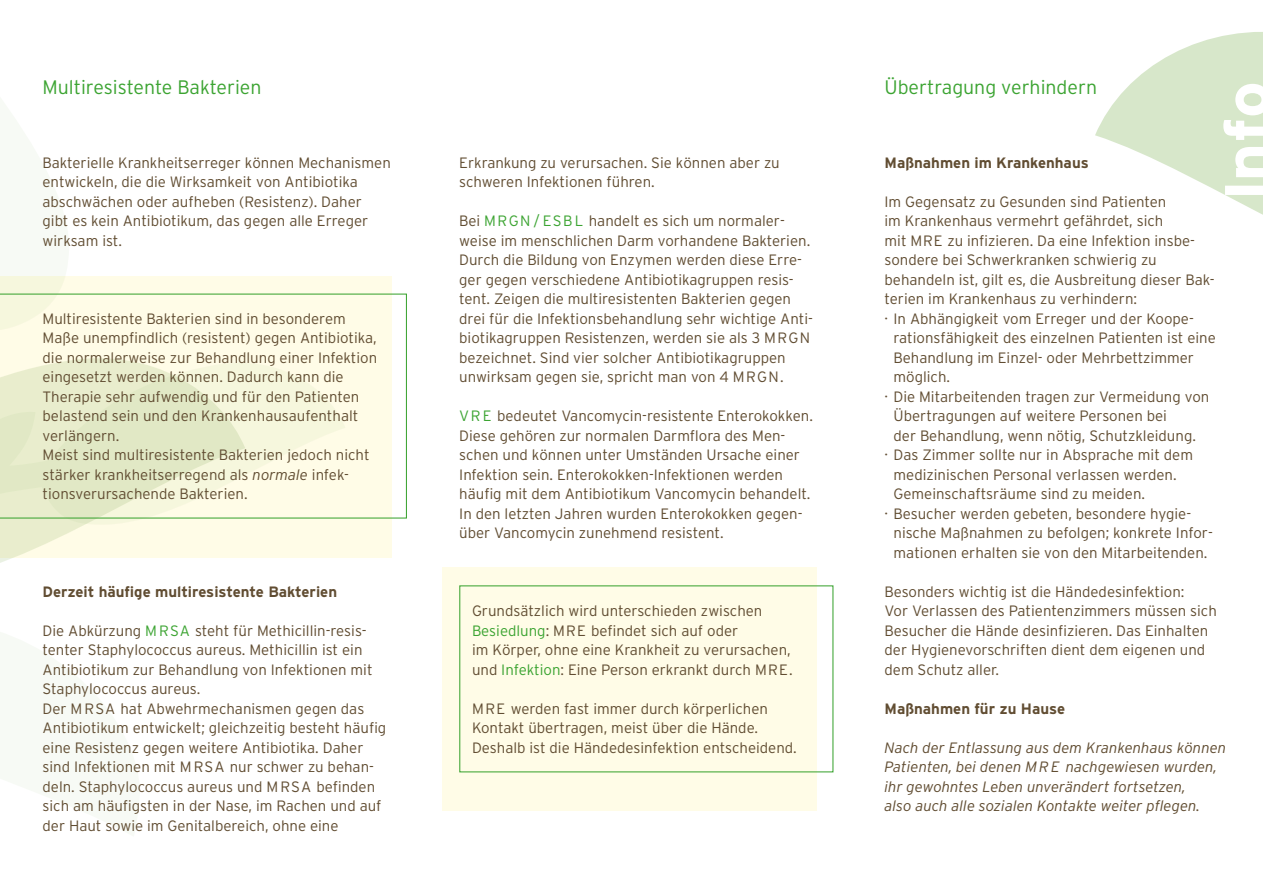
<style>
.page{position:relative;width:1263px;height:893px;background:#fff}
.page>*{position:absolute;margin:0;border:0;box-sizing:border-box;transform-origin:0 0}
.t1{font:300 19.5px "Interstate";color:#3ca432}
.t2{font:300 15px/19.5px "Interstate";color:#614d32}
.t3{font:italic 300 15px/19.5px "Interstate";color:#614d32}
.t4{font:700 15px "Interstate";color:#614d32}
.s1{font-style:italic}
.s2{color:#3ca432}
</style>
<div class="page">
<div style="left:442px;top:568px;width:374px;height:243px;background:#fffce7"></div>
<svg style="left:0;top:276px;width:391px;height:282px;background:#faf9e2"></svg>
<svg style="left:1095px;top:32px;width:168px;height:183px;fill:#d7e7ca"></svg>
<svg style="left:1223px;top:84px;width:40px;height:111px"></svg>
<svg style="left:0;top:294px;width:407px;height:225px;background:#f3f4da"></svg>
<h1 class="t1" style="left:43px;top:75px;width:220px">Multiresistente Bakterien</h1>
<p class="t2" style="left:43px;top:152px;width:350px">Bakterielle Krankheitserreger können Mechanismen entwickeln, die die Wirksamkeit von Antibiotika abschwächen oder aufheben (Resistenz). Daher gibt es kein Antibiotikum, das gegen alle Erreger wirksam ist.</p>
<p class="t2" style="left:43px;top:308px;width:336px">Multiresistente Bakterien sind in besonderem Maße unempfindlich (resistent) gegen Antibiotika, die normalerweise zur Behandlung einer Infektion eingesetzt werden können. Dadurch kann die Therapie sehr aufwendig und für den Patienten belastend sein und den Krankenhausaufenthalt verlängern.<br>Meist sind multiresistente Bakterien jedoch nicht stärker krankheitserregend als <span class="s1">normale</span> infek&shy;tionsverursachende Bakterien.</p>
<p class="t4" style="left:43px;top:582px;width:296px">Derzeit häufige multiresistente Bakterien</p>
<p class="t2" style="left:43px;top:620px;width:345px">Die Abkürzung <span class="s2">MRSA</span> steht für Methicillin-resis&shy;tenter Staphylococcus aureus. Methicillin ist ein Antibiotikum zur Behandlung von Infektionen mit Staphylococcus aureus.<br>Der M RSA hat Abwehrmechanismen gegen das Antibiotikum entwickelt; gleichzeitig besteht häufig eine Resistenz gegen weitere Antibiotika. Daher sind Infektionen mit M RSA nur schwer zu behan&shy;deln. Staphylococcus aureus und M RSA befinden sich am häufigsten in der Nase, im Rachen und auf der Haut sowie im Genitalbereich, ohne eine</p>
<p class="t2" style="left:459px;top:152px;width:322px">Erkrankung zu verursachen. Sie können aber zu schweren Infektionen führen.</p>
<p class="t2" style="left:459px;top:211px;width:355px">Bei <span class="s2">MRGN / ESBL</span> handelt es sich um normaler&shy;weise im menschlichen Darm vorhandene Bakterien.<br>Durch die Bildung von Enzymen werden diese Erre&shy;ger gegen verschiedene Antibiotikagruppen resis&shy;tent. Zeigen die multiresistenten Bakterien gegen drei für die Infektionsbehandlung sehr wichtige Anti&shy;biotikagruppen Resistenzen, werden sie als 3 MRGN bezeichnet. Sind vier solcher Antibiotikagruppen unwirksam gegen sie, spricht man von 4 MRGN.</p>
<p class="t2" style="left:459px;top:406px;width:355px"><span class="s2">VR E</span> bedeutet Vancomycin-resistente Enterokokken.<br>Diese gehören zur normalen Darmflora des Men&shy;schen und können unter Umständen Ursache einer Infektion sein. Enterokokken-Infektionen werden häufig mit dem Antibiotikum Vancomycin behandelt.<br>In den letzten Jahren wurden Enterokokken gegen&shy;über Vancomycin zunehmend resistent.</p>
<p class="t2" style="left:472px;top:601px;width:322px">Grundsätzlich wird unterschieden zwischen <span class="s2">Besiedlung</span>: MRE befindet sich auf oder<br>im Körper, ohne eine Krankheit zu verursachen, und <span class="s2">Infektion</span>: Eine Person erkrankt durch MRE.</p>
<p class="t2" style="left:472px;top:698px;width:326px">MRE werden fast immer durch körperlichen<br>Kontakt übertragen, meist über die Hände.<br>Deshalb ist die Händedesinfektion entscheidend.</p>
<h1 class="t1" style="left:884px;top:75px;width:214px">Übertragung verhindern</h1>
<p class="t4" style="left:884px;top:153px;width:206px">Maßnahmen im Krankenhaus</p>
<p class="t2" style="left:884px;top:191px;width:283px">Im Gegensatz zu Gesunden sind Patienten</p>
<p class="t2" style="left:884px;top:211px;width:280px">im Krankenhaus vermehrt gefährdet, sich</p>
<p class="t2" style="left:884px;top:230px;width:312px">mit MRE zu infizieren. Da eine Infektion insbe-</p>
<p class="t2" style="left:884px;top:250px;width:274px">sondere bei Schwerkranken schwierig zu</p>
<p class="t2" style="left:884px;top:269px;width:332px">behandeln ist, gilt es, die Ausbreitung dieser Bak-</p>
<p class="t2" style="left:884px;top:289px;width:254px">terien im Krankenhaus zu verhindern:</p>
<p class="t2" style="left:884px;top:308px;width:311px">· In Abhängigkeit vom Erreger und der Koope-</p>
<p class="t2" style="left:893px;top:328px;width:324px">rationsfähigkeit des einzelnen Patienten ist eine</p>
<p class="t2" style="left:893px;top:347px;width:302px">Behandlung im Einzel- oder Mehrbettzimmer</p>
<p class="t2" style="left:893px;top:367px;width:58px">möglich.</p>
<p class="t2" style="left:884px;top:386px;width:326px">· Die Mitarbeitenden tragen zur Vermeidung von</p>
<p class="t2" style="left:893px;top:406px;width:275px">Übertragungen auf weitere Personen bei</p>
<p class="t2" style="left:893px;top:425px;width:304px">der Behandlung, wenn nötig, Schutzkleidung.</p>
<p class="t2" style="left:884px;top:445px;width:310px">· Das Zimmer sollte nur in Absprache mit dem</p>
<p class="t2" style="left:893px;top:464px;width:285px">medizinischen Personal verlassen werden.</p>
<p class="t2" style="left:893px;top:484px;width:253px">Gemeinschaftsräume sind zu meiden.</p>
<p class="t2" style="left:884px;top:503px;width:308px">· Besucher werden gebeten, besondere hygie-</p>
<p class="t2" style="left:893px;top:523px;width:321px">nische Maßnahmen zu befolgen; konkrete Infor-</p>
<p class="t2" style="left:893px;top:542px;width:315px">mationen erhalten sie von den Mitarbeitenden.</p>
<p class="t2" style="left:884px;top:581px;width:334px">Besonders wichtig ist die Händedesinfektion:<br>Vor Verlassen des Patientenzimmers müssen sich Besucher die Hände desinfizieren. Das Einhalten der Hygienevorschriften dient dem eigenen und dem Schutz aller.</p>
<p class="t4" style="left:884px;top:699px;width:182px">Maßnahmen für zu Hause</p>
<p class="t3" style="left:884px;top:737px;width:343px">Nach der Entlassung aus dem Krankenhaus können Patienten, bei denen M R E nachgewiesen wurden, ihr gewohntes Leben unverändert fortsetzen,<br>also auch alle sozialen Kontakte weiter pflegen.</p>
</div>
